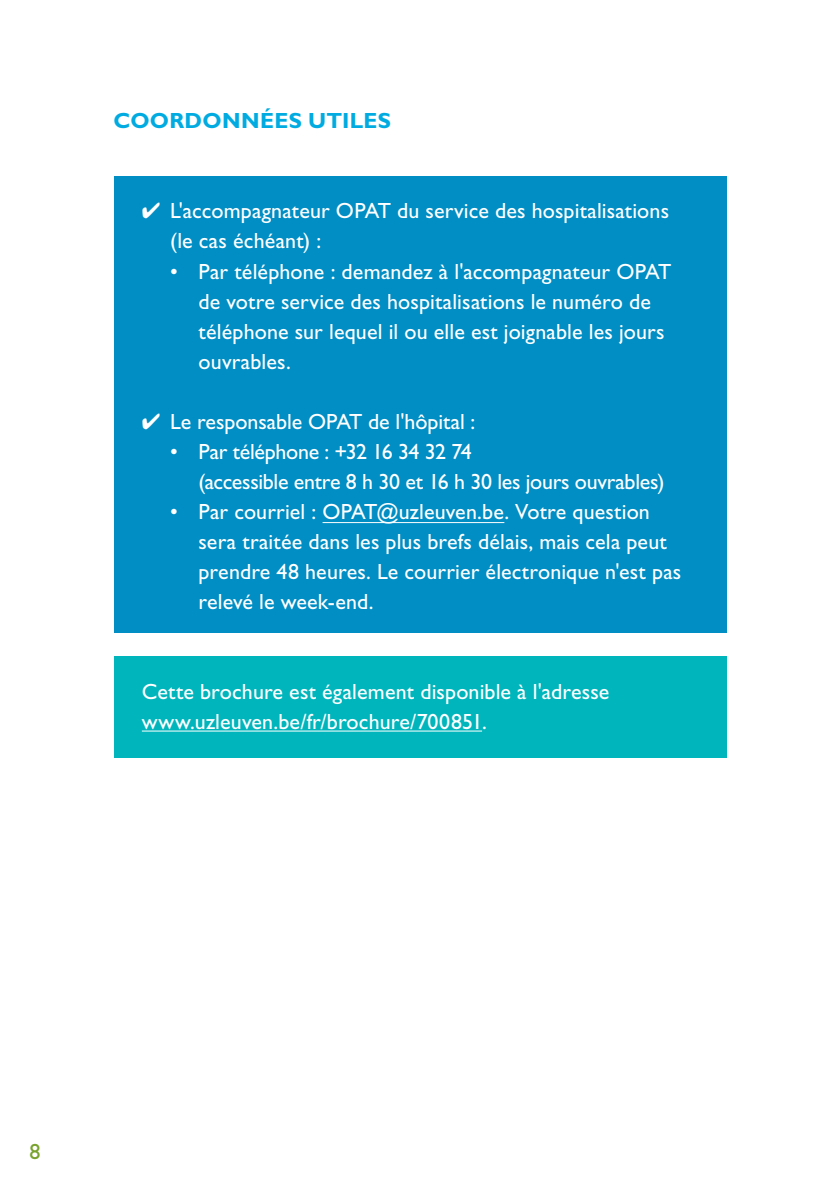
<style>
.page{position:relative;width:840px;height:1191px;background:#fff}
.page>*{position:absolute;margin:0;border:0;box-sizing:border-box;transform-origin:0 0}
.t1{font:22px/30px "Gill Sans Std";letter-spacing:.005em;color:#fff}
.t2{font:22px/30px "Gill Sans Std";letter-spacing:-.015em;color:#fff}
.t3{font:700 22px "Gill Sans Std";letter-spacing:.015em;color:#00abe1}
.t4{font:22px "Gill Sans Std";color:#78a22d}
</style>
<div class="page">
<div style="left:113px;top:176px;width:613px;height:456px;background:#008ec4"></div>
<div style="left:113px;top:656px;width:613px;height:101px;background:#00b6bc"></div>
<hr style="left:322px;top:522px;width:182px;height:1px;background:#fff">
<hr style="left:142px;top:730px;width:340px;height:1px;background:#fff">
<p class="t3" style="left:113px;top:108px;width:279px">COORDONNÉES UTILES</p>
<p class="t1" style="left:170px;top:196px;width:500px;text-indent:-28px">✔ L'accompagnateur OPAT du service des hospitalisations (le cas échéant) :</p>
<p class="t1" style="left:198px;top:256px;width:474px;text-indent:-28px">• Par téléphone : demandez à l'accompagnateur OPAT de votre service des hospitalisations le numéro de téléphone sur lequel il ou elle est joignable les jours ouvrables.</p>
<p class="t1" style="left:142px;top:406px;width:335px">✔ Le responsable OPAT de l'hôpital :</p>
<p class="t2" style="left:198px;top:436px;width:467px;text-indent:-28px">• Par téléphone : +32 16 34 32 74<br>(accessible entre 8 h 30 et 16 h 30 les jours ouvrables)</p>
<p class="t1" style="left:198px;top:496px;width:484px;text-indent:-28px">• Par courriel : OPAT@uzleuven.be. Votre question sera traitée dans les plus brefs délais, mais cela peut prendre 48 heures. Le courrier électronique n'est pas relevé le week-end.</p>
<p class="t1" style="left:142px;top:676px;width:469px">Cette brochure est également disponible à l'adresse www.uzleuven.be/fr/brochure/700851.</p>
<p class="t4" style="left:29px;top:1138px;width:13px">8</p>
</div>
